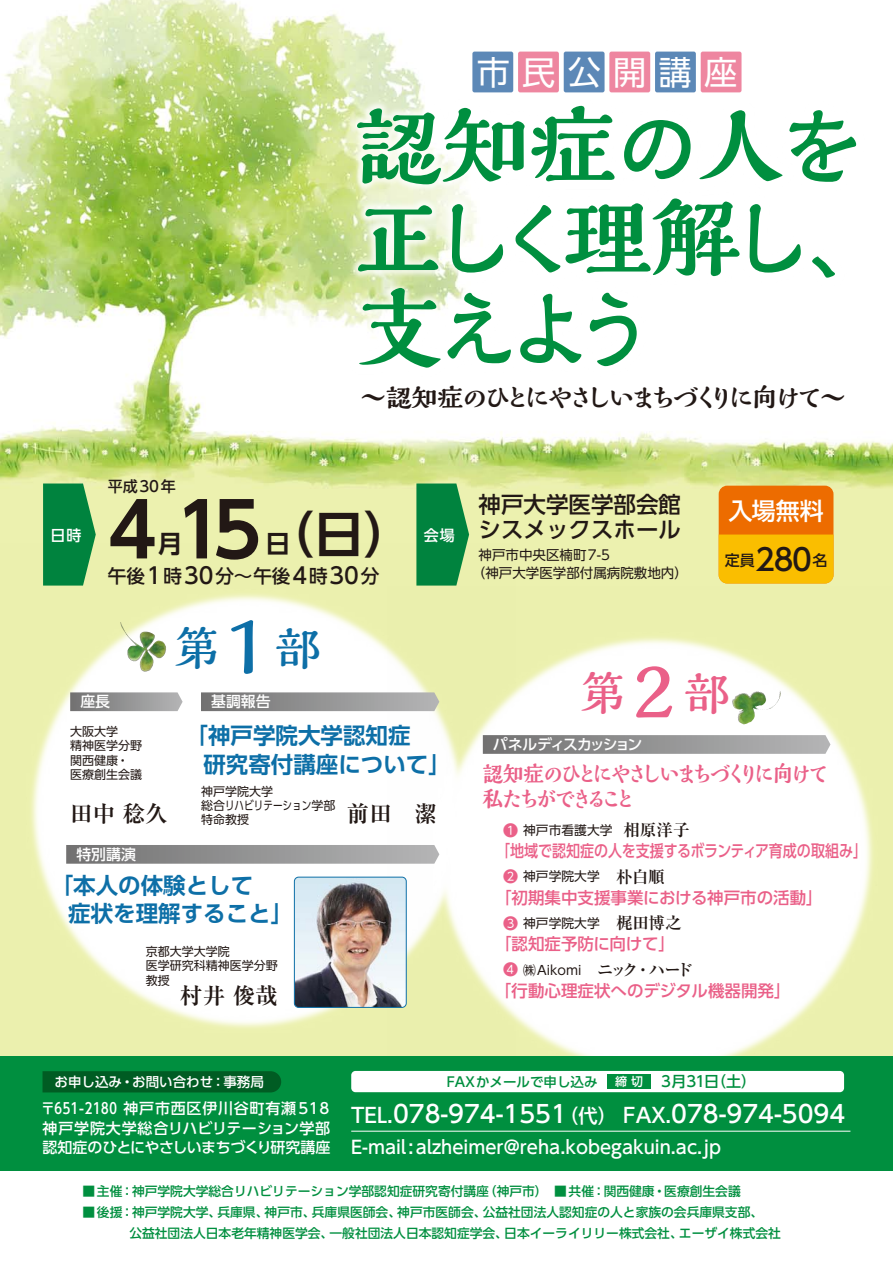
<style>
.page{position:relative;width:893px;height:1263px;background:#fff}
.page>*{position:absolute;margin:0;border:0;box-sizing:border-box;transform-origin:0 0}
.t1{font:800 87.75px/91.5px "Kaimin Tu Std";letter-spacing:-.11em;color:#008f3f}
.t2{font:700 74.4px "UD Shin Go Pro De";color:#221815}
.t3{font:700 49.65px "UD Shin Go Pro De";color:#221815}
.t4{font:700 46.5px "Kaimin Tu Std";color:#0d6fa7}
.t5{font:700 46.5px "Kaimin Tu Std";color:#ea6088}
.t6{font:33.15px "UD Shin Go Pro";letter-spacing:.37em;color:#fff}
.t7{font:800 25.8px "Kaimin So Std";letter-spacing:-.15em;color:#221815}
.t8{font:700 24.75px "UD Shin Go Pro De";color:#221815}
.t9{font:500 24px "UD Shin Go Pro";color:#fff}
.t10{font:700 22.5px/28.5px "UD Shin Go Pro De";color:#0d6fa7}
.t11{font:800 22.5px/24.8px "Kaimin So Std";letter-spacing:-.16em;color:#ea6088;scale:.91 1}
.t12{font:500 22.5px/25.5px "UD Shin Go Pro";color:#221815}
.t13{font:700 22.5px "Ryumin Pro";color:#221815}
.t14{font:500 18.6px "UD Shin Go Pro";color:#221815}
.t15{font:500 18px "UD Shin Go Pro";color:#fff}
.t16{font:500 16.5px "UD Shin Go Pro";color:#ea6088}
.t17{font:500 16.5px "UD Shin Go Pro";color:#ea6088;scale:.85 1}
.t18{font:700 16.5px "Ryumin Pro";letter-spacing:-.24em;color:#221815}
.t19{font:500 15px/19.5px "UD Shin Go Pro";color:#fff;text-align:justify}
.t20{font:500 15px "UD Shin Go Pro";color:#221815}
.t21{font:500 15px "UD Shin Go Pro";letter-spacing:-.03em;color:#008f3f}
.t22{font:500 14.85px "UD Shin Go Pro";letter-spacing:-.115em;color:#fff}
.t23{font:500 14.85px "UD Shin Go Pro";letter-spacing:-.01em;color:#fff}
.t24{font:13.5px/18px "UD Shin Go Pro";color:#221815}
.t25{font:500 13.5px "UD Shin Go Pro";color:#fff}
.t26{font:500 13.5px "UD Shin Go Pro";color:#008f3f}
.t27{font:500 12.75px/21px "UD Shin Go Pro";color:#008f3f}
.t28{font:12.75px "UD Shin Go Pro";color:#221815}
.t29{font:12px/14.4px "UD Shin Go Pro";color:#221815}
.s1{font-size:74.4px}
.s2{font-size:22.35px}
.s3{font-size:30px}
.s4{font-size:15px;color:#ea6088}
.s5{font-family:"Ryumin Pro";font-weight:700;font-size:16.5px}
.s6{font-family:"UD Shin Go Pro";font-weight:400;font-size:15px;color:#ea6088}
.s7{font-family:"UD Shin Go Pro";font-weight:400;font-size:12.75px}
.s8{font-size:12px;color:#fff}
.s9{font-size:20.4px}
.s10{font-size:19.2px}
</style>
<div class="page">
<img style="left:0;top:0;width:893px;height:587px">
<img style="left:0;top:543px;width:516px;height:513px">
<img style="left:387px;top:587px;width:506px;height:469px">
<div style="left:0;top:1056px;width:893px;height:115px;background:#008f3f"></div>
<img style="left:120px;top:623px;width:16px;height:23px">
<img style="left:764px;top:690px;width:15px;height:19px">
<img style="left:294px;top:43px;width:599px;height:396px">
<svg style="left:43px;top:483px;width:53px;height:103px;background:#1f914d"></svg>
<svg style="left:416px;top:483px;width:53px;height:103px;background:#1f914d"></svg>
<div style="left:472px;top:52px;width:41px;height:40px;background:#5c88b7;border-radius:2px"></div>
<div style="left:518px;top:52px;width:41px;height:40px;background:#ee86a0;border-radius:2px"></div>
<div style="left:564px;top:52px;width:41px;height:40px;background:#5c88b7;border-radius:2px"></div>
<div style="left:609px;top:52px;width:41px;height:40px;background:#ee86a0;border-radius:2px"></div>
<div style="left:655px;top:52px;width:41px;height:40px;background:#5c88b7;border-radius:2px"></div>
<div style="left:701px;top:52px;width:40px;height:40px;background:#ee86a0;border-radius:2px"></div>
<div style="left:43px;top:1071px;width:238px;height:21px;background:#005c23"></div>
<hr style="left:351px;top:1131px;width:499px;height:1px;background:#fff">
<div style="left:351px;top:1071px;width:493px;height:21px;background:#fff;border-radius:4px"></div>
<div style="left:607px;top:1074px;width:44px;height:15px;background:#008f3f"></div>
<div style="left:719px;top:486px;width:114px;height:97px;background:#ed6c00;border-radius:9px"></div>
<div style="left:719px;top:534px;width:114px;height:49px;background:#fabe00"></div>
<svg style="left:70px;top:692px;width:113px;height:19px;background:#979798"></svg>
<svg style="left:201px;top:692px;width:238px;height:19px;background:#969696"></svg>
<svg style="left:66px;top:845px;width:373px;height:19px;background:#959596"></svg>
<svg style="left:483px;top:735px;width:347px;height:19px;background:#959595"></svg>
<img style="left:294px;top:877px;width:112px;height:130px">
<div style="left:294px;top:877px;width:113px;height:131px;border:1px solid #0d6fa7;border-radius:4px"></div>
<h3 class="t6" style="left:477px;top:46px;width:262px">市民公開講座</h3>
<h1 class="t1" style="left:355px;top:96px;width:541px">認知症の人を正しく理解し、支えよう</h1>
<h3 class="t7" style="left:360px;top:380px;width:487px">～認知症のひとにやさしいまちづくりに向けて～</h3>
<p class="t19" style="left:50px;top:525px;width:33px">日時</p>
<p class="t20" style="left:108px;top:475px;width:69px">平成30年</p>
<h2 class="t2" style="left:108px;top:470px;width:51px">4</h2>
<h3 class="t3" style="left:175px;top:494px;width:240px"><span class="s1">15</span>（日）</h3>
<h3 class="t8" style="left:266px;top:524px;width:26px">日</h3>
<p class="t19" style="left:424px;top:525px;width:33px">会場</p>
<h3 class="t14" style="left:108px;top:561px;width:273px">午後<span class="s2">1</span>時<span class="s2">30</span>分～午後<span class="s2">4</span>時<span class="s2">30</span>分</h3>
<h3 class="t4" style="left:174px;top:616px;width:148px">第<span class="s1">1</span>部</h3>
<h3 class="t8" style="left:158px;top:524px;width:26px">月</h3>
<p class="t23" style="left:80px;top:689px;width:31px">座長</p>
<p class="t23" style="left:211px;top:689px;width:61px">基調報告</p>
<p class="t29" style="left:70px;top:724px;width:73px">大阪大学<br>精神医学分野関西健康・医療創生会議</p>
<h3 class="t10" style="left:203px;top:721px;width:249px;text-indent:-18px">「神戸学院大学認知症<br>研究寄付講座について」</h3>
<p class="t29" style="left:201px;top:783px;width:136px">神戸学院大学<br>総合リハビリテーション学部</p>
<h3 class="t13" style="left:70px;top:796px;width:99px">田中 稔久</h3>
<p class="t29" style="left:201px;top:812px;width:49px">特命教授</p>
<h3 class="t13" style="left:347px;top:796px;width:91px">前田　潔</h3>
<p class="t23" style="left:76px;top:842px;width:61px">特別講演</p>
<h3 class="t10" style="left:68px;top:870px;width:226px;text-indent:-18px">「本人の体験として<br>症状を理解すること」</h3>
<p class="t29" style="left:146px;top:944px;width:133px">京都大学大学院<br>医学研究科精神医学分野教授</p>
<h3 class="t13" style="left:180px;top:978px;width:99px">村井 俊哉</h3>
<h3 class="t12" style="left:479px;top:491px;width:204px">神戸大学医学部会館シスメックスホール</h3>
<p class="t24" style="left:472px;top:546px;width:217px;text-indent:7px">神戸市中央区楠町7-5<br>（神戸大学医学部付属病院敷地内）</p>
<h3 class="t9" style="left:728px;top:492px;width:97px">入場無料</h3>
<p class="t20" style="left:725px;top:548px;width:104px">定員<span class="s3">280</span>名</p>
<h3 class="t5" style="left:580px;top:661px;width:151px">第<span class="s1">2</span>部</h3>
<p class="t22" style="left:493px;top:732px;width:151px">パネルディスカッション</p>
<h3 class="t11" style="left:483px;top:760px;width:382px">認知症のひとにやさしいまちづくりに向けて私たちができること</h3>
<p class="t28" style="left:503px;top:820px;width:188px"><span class="s4">❶</span> 神戸市看護大学 <span class="s5">相原洋子</span></p>
<p class="t17" style="left:496px;top:838px;width:438px">「地域で認知症の人を支援するボランティア育成の取組み」</p>
<p class="t28" style="left:503px;top:866px;width:163px"><span class="s4">❷</span> 神戸学院大学<span class="s5">　朴白順</span></p>
<p class="t16" style="left:495px;top:884px;width:329px">「初期集中支援事業における神戸市の活動」</p>
<p class="t28" style="left:503px;top:913px;width:180px"><span class="s4">❸</span> 神戸学院大学<span class="s5">　梶田博之</span></p>
<p class="t16" style="left:495px;top:931px;width:181px">「認知症予防に向けて」</p>
<p class="t18" style="left:503px;top:957px;width:191px"><span class="s6">❹</span> <span class="s7">㈱Aikomi</span>　ニック・ハード</p>
<p class="t16" style="left:495px;top:977px;width:297px">「行動心理症状へのデジタル機器開発」</p>
<p class="t25" style="left:55px;top:1071px;width:224px">お申し込み・お問い合わせ：事務局　</p>
<p class="t26" style="left:447px;top:1071px;width:152px">FAXかメールで申し込み</p>
<p class="t21" style="left:615px;top:1069px;width:142px"><span class="s8">締 切</span> 3月31日（土）</p>
<p class="t19" style="left:41px;top:1098px;width:291px">〒651-2180 神戸市西区伊川谷町有瀬518神戸学院大学総合リハビリテーション学部認知症のひとにやさしいまちづくり研究講座</p>
<h3 class="t9" style="left:351px;top:1094px;width:495px"><span class="s9">TEL.</span>078-974-1551<span class="s10">（代）</span> <span class="s9">FAX.</span>078-974-5094</h3>
<h3 class="t15" style="left:351px;top:1132px;width:371px">E-mail:alzheimer@reha.kobegakuin.ac.jp</h3>
<p class="t27" style="left:82px;top:1180px;width:660px">■主催：神戸学院大学総合リハビリテーション学部認知症研究寄付講座（神戸市）　■共催：関西健康・医療創生会議</p>
<p class="t27" style="left:82px;top:1201px;width:700px">■後援：神戸学院大学、兵庫県、神戸市、兵庫県医師会、神戸市医師会、公益社団法人認知症の人と家族の会兵庫県支部、<br>　　　 公益社団法人日本老年精神医学会、一般社団法人日本認知症学会、日本イーライリリー株式会社、エーザイ株式会社</p>
</div>
